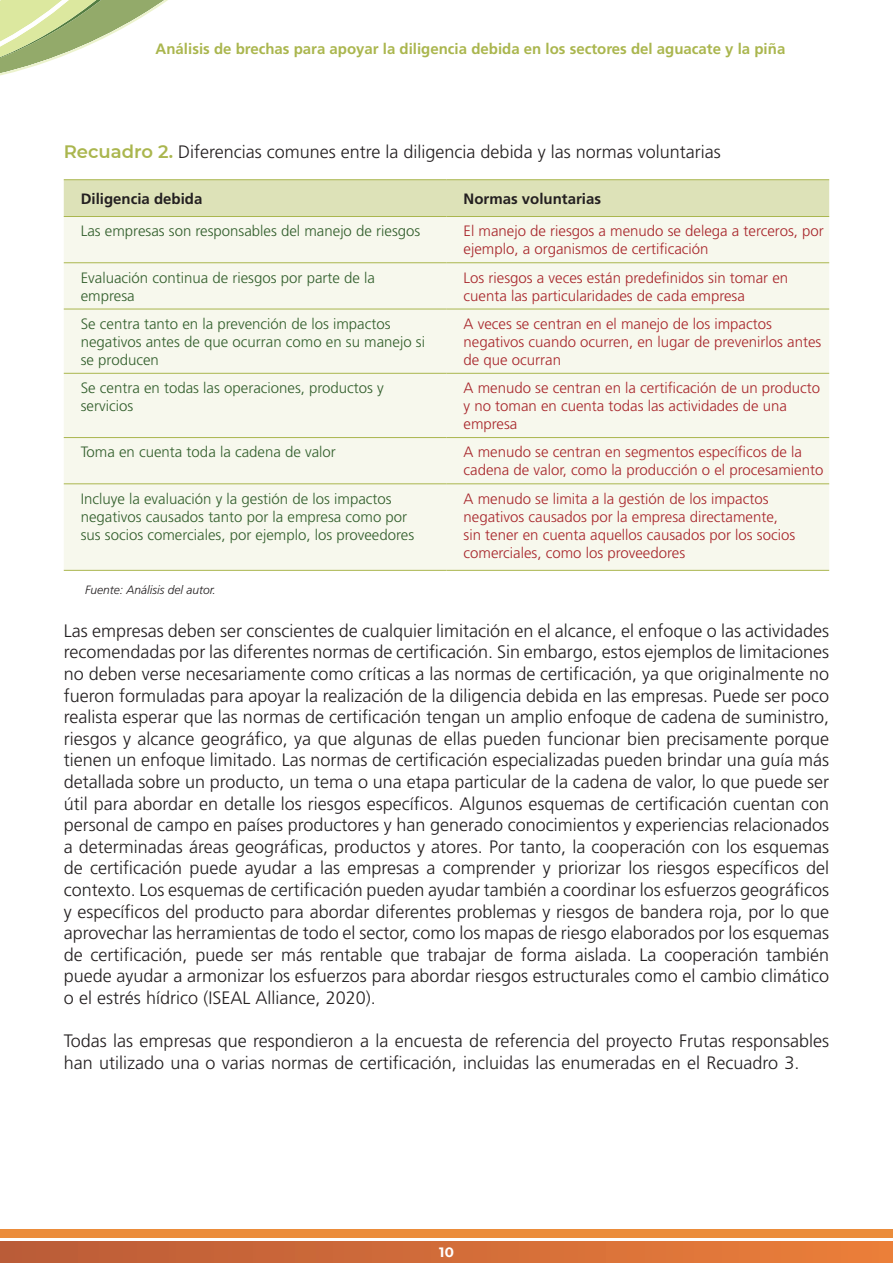
<style>
.page{position:relative;width:893px;height:1263px;background:#fff}
.page>*{position:absolute;margin:0;border:0;box-sizing:border-box;transform-origin:0 0}
.Text{font:300 18px/21.6px "Frutiger LT Std";color:#231f20;text-align:justify}
.Box{font:300 18px "Frutiger LT Std";color:#231f20}
.Text-2{font:300 15px/18px "Frutiger LT Std";color:#a8272c}
.Text-3{font:300 15px/18px "Frutiger LT Std";color:#335f2d}
.t1{font:700 15px "Frutiger LT Std";color:#aab64e}
.Text-4{font:700 15px "Frutiger LT Std";color:#231f20}
.t2{font:700 13.5px "Montserrat";color:#fff}
.Source{font:italic 300 12px "Frutiger LT Std";color:#231f20}
.s1{font-family:"Montserrat";font-weight:600;color:#aab64e}
</style>
<div class="page">
<div style="left:0;top:1229px;width:893px;height:8px;background:#eb8c3b"></div>
<div style="left:0;top:1241px;width:893px;height:22px;background:linear-gradient(to right,#ba5b38,#eb7e3a)"></div>
<svg style="left:0;top:0;width:168px;height:76px"></svg>
<div style="left:64px;top:180px;width:765px;height:36px;background:#dde2b8"></div>
<div style="left:64px;top:217px;width:765px;height:353px;background:#f7f8ed"></div>
<hr style="left:64px;top:179px;width:382px;height:1px;background:#aab64e">
<hr style="left:446px;top:179px;width:383px;height:1px;background:#aab64e">
<hr style="left:64px;top:216px;width:382px;height:1px;background:#aab64e">
<hr style="left:446px;top:216px;width:383px;height:1px;background:#aab64e">
<hr style="left:64px;top:262px;width:382px;height:1px;background:#aab64e">
<hr style="left:446px;top:262px;width:383px;height:1px;background:#aab64e">
<hr style="left:64px;top:309px;width:382px;height:1px;background:#aab64e">
<hr style="left:446px;top:309px;width:383px;height:1px;background:#aab64e">
<hr style="left:64px;top:373px;width:382px;height:1px;background:#aab64e">
<hr style="left:446px;top:373px;width:383px;height:1px;background:#aab64e">
<hr style="left:64px;top:437px;width:382px;height:1px;background:#aab64e">
<hr style="left:446px;top:437px;width:383px;height:1px;background:#aab64e">
<hr style="left:64px;top:483px;width:382px;height:1px;background:#aab64e">
<hr style="left:446px;top:483px;width:383px;height:1px;background:#aab64e">
<hr style="left:64px;top:570px;width:382px;height:1px;background:#aab64e">
<hr style="left:446px;top:570px;width:383px;height:1px;background:#aab64e">
<p class="t1" style="left:156px;top:40px;width:631px">Análisis de brechas para apoyar la diligencia debida en los sectores del aguacate y la piña</p>
<p class="Box" style="left:64px;top:141px;width:658px"><span class="s1">Recuadro 2.</span> Diferencias comunes entre la diligencia debida y las normas voluntarias</p>
<p class="Text-4" style="left:81px;top:190px;width:123px">Diligencia debida</p>
<p class="Text-4" style="left:463px;top:190px;width:139px">Normas voluntarias</p>
<p class="Text-3" style="left:81px;top:222px;width:341px">Las empresas son responsables del manejo de riesgos</p>
<p class="Text-2" style="left:463px;top:222px;width:362px">El manejo de riesgos a menudo se delega a terceros, por ejemplo, a organismos de certificación</p>
<p class="Text-3" style="left:81px;top:269px;width:296px">Evaluación continua de riesgos por parte de la empresa</p>
<p class="Text-2" style="left:463px;top:269px;width:326px">Los riesgos a veces están predefinidos sin tomar en cuenta las particularidades de cada empresa</p>
<p class="Text-3" style="left:81px;top:315px;width:346px">Se centra tanto en la prevención de los impactos negativos antes de que ocurran como en su manejo si se producen</p>
<p class="Text-2" style="left:463px;top:315px;width:359px">A veces se centran en el manejo de los impactos negativos cuando ocurren, en lugar de prevenirlos antes de que ocurran</p>
<p class="Text-3" style="left:81px;top:379px;width:305px">Se centra en todas las operaciones, productos y servicios</p>
<p class="Text-2" style="left:463px;top:379px;width:358px">A menudo se centran en la certificación de un producto y no toman en cuenta todas las actividades de una empresa</p>
<p class="Text-3" style="left:81px;top:443px;width:257px">Toma en cuenta toda la cadena de valor</p>
<p class="Text-2" style="left:463px;top:443px;width:361px">A menudo se centran en segmentos específicos de la cadena de valor, como la producción o el procesamiento</p>
<p class="Text-3" style="left:81px;top:490px;width:335px">Incluye la evaluación y la gestión de los impactos negativos causados tanto por la empresa como por sus socios comerciales, por ejemplo, los proveedores</p>
<p class="Text-2" style="left:463px;top:490px;width:333px">A menudo se limita a la gestión de los impactos negativos causados por la empresa directamente, sin tener en cuenta aquellos causados por los socios comerciales, como los proveedores</p>
<p class="Source" style="left:85px;top:583px;width:132px">Fuente: Análisis del autor.</p>
<p class="Text" style="left:64px;top:620px;width:767px">Las empresas deben ser conscientes de cualquier limitación en el alcance, el enfoque o las actividades recomendadas por las diferentes normas de certificación. Sin embargo, estos ejemplos de limitaciones no deben verse necesariamente como críticas a las normas de certificación, ya que originalmente no fueron formuladas para apoyar la realización de la diligencia debida en las empresas. Puede ser poco realista esperar que las normas de certificación tengan un amplio enfoque de cadena de suministro, riesgos y alcance geográfico, ya que algunas de ellas pueden funcionar bien precisamente porque tienen un enfoque limitado. Las normas de certificación especializadas pueden brindar una guía más detallada sobre un producto, un tema o una etapa particular de la cadena de valor, lo que puede ser útil para abordar en detalle los riesgos específicos. Algunos esquemas de certificación cuentan con personal de campo en países productores y han generado conocimientos y experiencias relacionados a determinadas áreas geográficas, productos y atores. Por tanto, la cooperación con los esquemas de certificación puede ayudar a las empresas a comprender y priorizar los riesgos específicos del contexto. Los esquemas de certificación pueden ayudar también a coordinar los esfuerzos geográficos y específicos del producto para abordar diferentes problemas y riesgos de bandera roja, por lo que aprovechar las herramientas de todo el sector, como los mapas de riesgo elaborados por los esquemas de certificación, puede ser más rentable que trabajar de forma aislada. La cooperación también puede ayudar a armonizar los esfuerzos para abordar riesgos estructurales como el cambio climático o el estrés hídrico (ISEAL Alliance, 2020).</p>
<p class="Text" style="left:64px;top:1030px;width:767px">Todas las empresas que respondieron a la encuesta de referencia del proyecto Frutas responsables han utilizado una o varias normas de certificación, incluidas las enumeradas en el Recuadro 3.</p>
<p class="t2" style="left:439px;top:1242px;width:16px">10</p>
</div>
